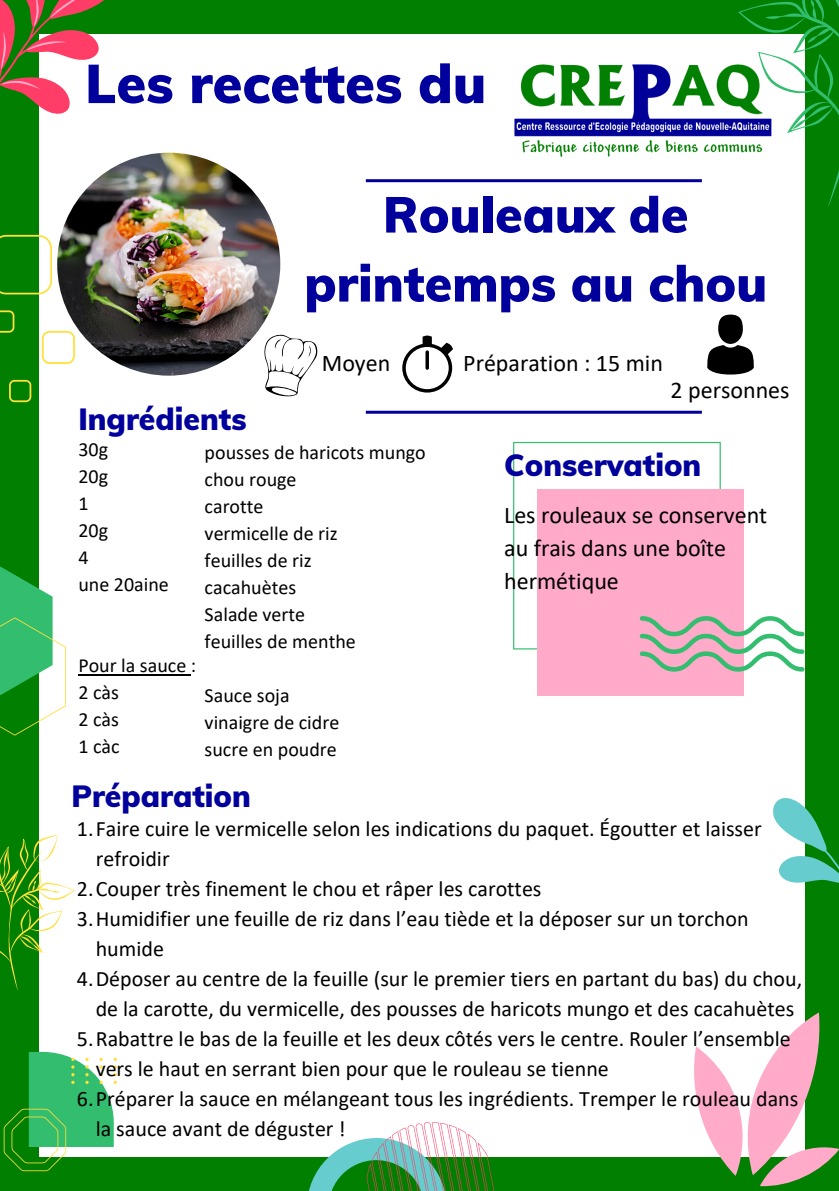
<style>
.page{position:relative;width:839px;height:1191px;background:#fff}
.page>*{position:absolute;margin:0;border:0;box-sizing:border-box;transform-origin:0 0}
.t1{font:900 54px "Muli";color:#01009c}
.t2{font:900 50px/69px "Muli";color:#01009c;text-align:center}
.t3{font:900 30px "Muli";color:#01009c}
.t4{font:24px/33px "Calibri";color:#000}
.t5{font:22px/30px "Calibri";color:#000}
.t6{font:20px "Calibri";color:#000}
</style>
<div class="page">
<div style="left:0;top:0;width:838px;height:1191px;background:#017f01"></div>
<div style="left:39px;top:34px;width:765px;height:1123px;background:#fff"></div>
<svg style="left:513px;top:442px;width:207px;height:208px"></svg>
<div style="left:536px;top:489px;width:207px;height:206px;background:#ffaac9"></div>
<svg style="left:639px;top:616px;width:165px;height:56px"></svg>
<svg style="left:4px;top:1052px;width:112px;height:119px"></svg>
<img style="left:57px;top:153px;width:223px;height:223px;border-radius:50%">
<img style="left:514px;top:64px;width:171px;height:93px">
<hr style="left:366px;top:411px;width:335px;height:3px;background:#01009c">
<hr style="left:366px;top:179px;width:335px;height:3px;background:#01009c">
<svg style="left:264px;top:334px;width:54px;height:63px"></svg>
<svg style="left:402px;top:336px;width:51px;height:57px"></svg>
<div style="left:718px;top:315px;width:24px;height:29px;background:#000;border-radius:50%"></div>
<svg style="left:707px;top:345px;width:47px;height:30px"></svg>
<svg style="left:0;top:835px;width:75px;height:155px"></svg>
<svg style="left:685px;top:0;width:153px;height:207px"></svg>
<svg style="left:694px;top:1012px;width:144px;height:175px"></svg>
<svg style="left:0;top:0;width:104px;height:114px"></svg>
<svg style="left:0;top:566px;width:66px;height:170px"></svg>
<svg style="left:309px;top:1122px;width:185px;height:69px"></svg>
<svg style="left:0;top:235px;width:52px;height:59px"></svg>
<svg style="left:0;top:310px;width:14px;height:23px"></svg>
<svg style="left:42px;top:331px;width:33px;height:33px"></svg>
<svg style="left:9px;top:380px;width:22px;height:22px"></svg>
<svg style="left:773px;top:796px;width:65px;height:132px"></svg>
<hr style="left:78px;top:674px;width:113px;height:1px;background:#000">
<p class="t1" style="left:85px;top:49px;width:402px">Les recettes du</p>
<p class="t2" style="left:304px;top:179px;width:464px">Rouleaux de printemps au chou</p>
<p class="t3" style="left:78px;top:400px;width:170px">Ingrédients</p>
<p class="t4" style="left:322px;top:349px;width:70px">Moyen</p>
<p class="t4" style="left:463px;top:349px;width:201px">Préparation : 15 min</p>
<p class="t4" style="left:670px;top:376px;width:120px">2 personnes</p>
<p class="t6" style="left:78px;top:441px;width:31px">30g</p>
<p class="t6" style="left:78px;top:468px;width:31px">20g</p>
<p class="t6" style="left:78px;top:495px;width:12px">1</p>
<p class="t6" style="left:78px;top:522px;width:31px">20g</p>
<p class="t6" style="left:78px;top:549px;width:12px">4</p>
<p class="t6" style="left:78px;top:576px;width:92px">une 20aine</p>
<p class="t6" style="left:78px;top:657px;width:119px">Pour la sauce :</p>
<p class="t6" style="left:78px;top:684px;width:42px">2 càs</p>
<p class="t6" style="left:78px;top:711px;width:42px">2 càs</p>
<p class="t6" style="left:78px;top:738px;width:43px">1 càc</p>
<p class="t6" style="left:205px;top:444px;width:223px">pousses de haricots mungo</p>
<p class="t6" style="left:205px;top:471px;width:93px">chou rouge</p>
<p class="t6" style="left:205px;top:498px;width:60px">carotte</p>
<p class="t6" style="left:205px;top:525px;width:134px">vermicelle de riz</p>
<p class="t6" style="left:205px;top:552px;width:109px">feuilles de riz</p>
<p class="t6" style="left:205px;top:579px;width:93px">cacahuètes</p>
<p class="t6" style="left:205px;top:606px;width:102px">Salade verte</p>
<p class="t6" style="left:205px;top:633px;width:153px">feuilles de menthe</p>
<p class="t6" style="left:205px;top:687px;width:86px">Sauce soja</p>
<p class="t6" style="left:205px;top:714px;width:136px">vinaigre de cidre</p>
<p class="t6" style="left:205px;top:741px;width:134px">sucre en poudre</p>
<p class="t3" style="left:504px;top:446px;width:198px">Conservation</p>
<p class="t4" style="left:504px;top:501px;width:264px">Les rouleaux se conservent au frais dans une boîte hermétique</p>
<p class="t3" style="left:71px;top:777px;width:181px">Préparation</p>
<p class="t5" style="left:96px;top:816px;width:667px;text-indent:-19px">1.Faire cuire le vermicelle selon les indications du paquet. Égoutter et laisser refroidir</p>
<p class="t5" style="left:77px;top:876px;width:466px">2.Couper très finement le chou et râper les carottes</p>
<p class="t5" style="left:96px;top:906px;width:654px;text-indent:-19px">3.Humidifier une feuille de riz dans l’eau tiède et la déposer sur un torchon humide</p>
<p class="t5" style="left:77px;top:966px;width:726px;text-align:center">4.Déposer au centre de la feuille (sur le premier tiers en partant du bas) du chou, de la carotte, du vermicelle, des pousses de haricots mungo et des cacahuètes</p>
<p class="t5" style="left:96px;top:1026px;width:696px;text-indent:-19px">5.Rabattre le bas de la feuille et les deux côtés vers le centre. Rouler l’ensemble vers le haut en serrant bien pour que le rouleau se tienne</p>
<p class="t5" style="left:96px;top:1086px;width:704px;text-indent:-19px">6.Préparer la sauce en mélangeant tous les ingrédients. Tremper le rouleau dans la sauce avant de déguster !</p>
</div>
